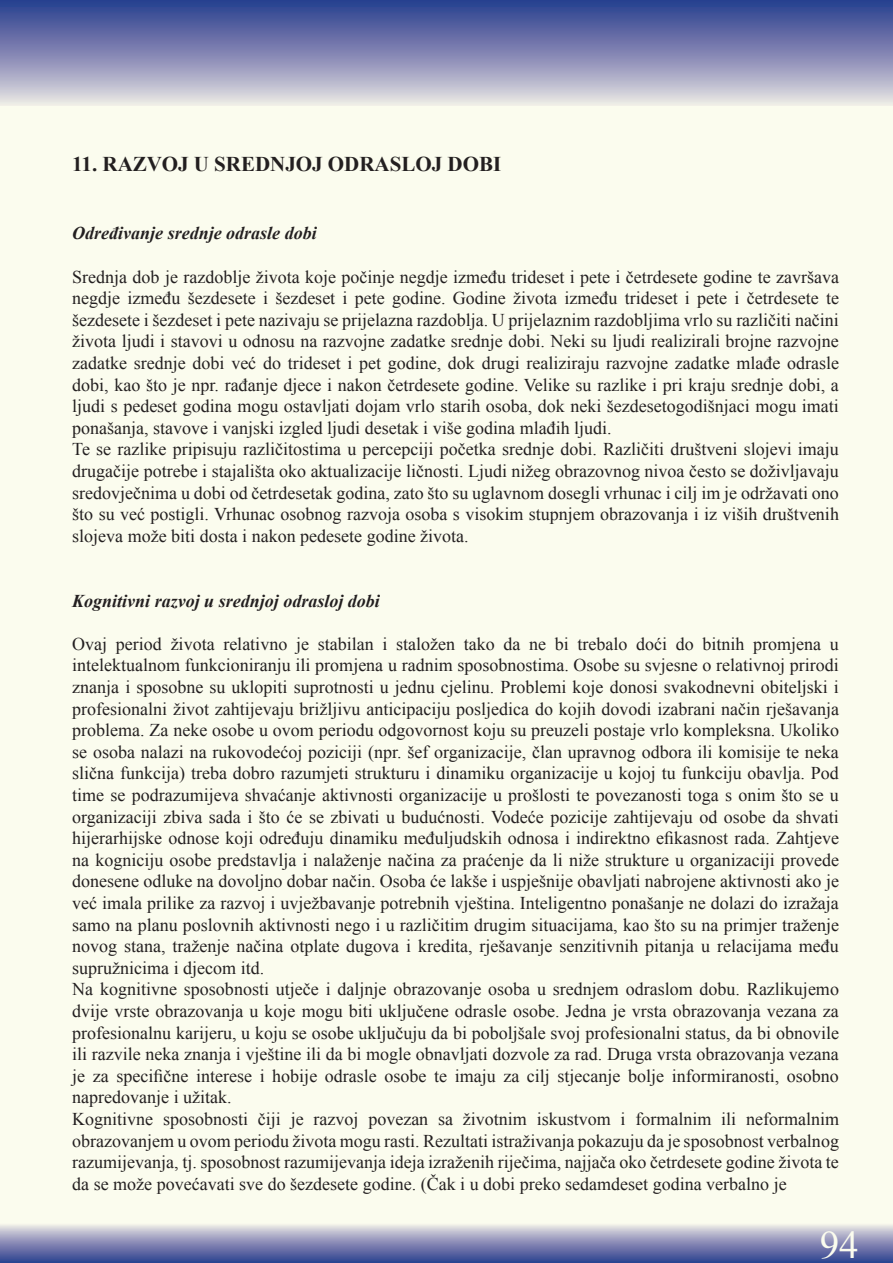
<style>
.page{position:relative;width:893px;height:1263px;background:#fbfcee}
.page>*{position:absolute;margin:0;border:0;box-sizing:border-box;transform-origin:0 0}
.t1{font:39px "Times New Roman";color:#fbfcee}
.t2{font:700 21px "Times New Roman";color:#231f20}
.t3{font:18px/21.6px "Times New Roman";color:#231f20;text-align:justify}
.t4{font:italic 700 18px "Times New Roman";color:#231f20}
</style>
<div class="page">
<div style="left:0;top:0;width:893px;height:105px;background:linear-gradient(to bottom,#23368a,#e6dee1)"></div>
<div style="left:0;top:1222px;width:893px;height:41px;background:linear-gradient(to bottom,#f5efe9,#28378b)"></div>
<p class="t2" style="left:72px;top:149px;width:430px">11. RAZVOJ U SREDNJOJ ODRASLOJ DOBI</p>
<p class="t4" style="left:72px;top:221px;width:246px">Određivanje srednje odrasle dobi</p>
<p class="t3" style="left:72px;top:265px;width:768px">Srednja dob je razdoblje života koje počinje negdje između trideset i pete i četrdesete godine te završava negdje između šezdesete i šezdeset i pete godine. Godine života između trideset i pete i četrdesete te šezdesete i šezdeset i pete nazivaju se prijelazna razdoblja. U prijelaznim razdobljima vrlo su različiti načini života ljudi i stavovi u odnosu na razvojne zadatke srednje dobi. Neki su ljudi realizirali brojne razvojne zadatke srednje dobi već do trideset i pet godine, dok drugi realiziraju razvojne zadatke mlađe odrasle dobi, kao što je npr. rađanje djece i nakon četrdesete godine. Velike su razlike i pri kraju srednje dobi, a ljudi s pedeset godina mogu ostavljati dojam vrlo starih osoba, dok neki šezdesetogodišnjaci mogu imati ponašanja, stavove i vanjski izgled ljudi desetak i više godina mlađih ljudi.</p>
<p class="t3" style="left:72px;top:438px;width:768px">Te se razlike pripisuju različitostima u percepciji početka srednje dobi. Različiti društveni slojevi imaju drugačije potrebe i stajališta oko aktualizacije ličnosti. Ljudi nižeg obrazovnog nivoa često se doživljavaju sredovječnima u dobi od četrdesetak godina, zato što su uglavnom dosegli vrhunac i cilj im je održavati ono što su već postigli. Vrhunac osobnog razvoja osoba s visokim stupnjem obrazovanja i iz viših društvenih slojeva može biti dosta i nakon pedesete godine života.</p>
<p class="t4" style="left:72px;top:588px;width:309px">Kognitivni razvoj u srednjoj odrasloj dobi</p>
<p class="t3" style="left:72px;top:633px;width:768px">Ovaj period života relativno je stabilan i staložen tako da ne bi trebalo doći do bitnih promjena u intelektualnom funkcioniranju ili promjena u radnim sposobnostima. Osobe su svjesne o relativnoj prirodi znanja i sposobne su uklopiti suprotnosti u jednu cjelinu. Problemi koje donosi svakodnevni obiteljski i profesionalni život zahtijevaju brižljivu anticipaciju posljedica do kojih dovodi izabrani način rješavanja problema. Za neke osobe u ovom periodu odgovornost koju su preuzeli postaje vrlo kompleksna. Ukoliko se osoba nalazi na rukovodećoj poziciji (npr. šef organizacije, član upravnog odbora ili komisije te neka slična funkcija) treba dobro razumjeti strukturu i dinamiku organizacije u kojoj tu funkciju obavlja. Pod time se podrazumijeva shvaćanje aktivnosti organizacije u prošlosti te povezanosti toga s onim što se u organizaciji zbiva sada i što će se zbivati u budućnosti. Vodeće pozicije zahtijevaju od osobe da shvati hijerarhijske odnose koji određuju dinamiku međuljudskih odnosa i indirektno efikasnost rada. Zahtjeve na kogniciju osobe predstavlja i nalaženje načina za praćenje da li niže strukture u organizaciji provede donesene odluke na dovoljno dobar način. Osoba će lakše i uspješnije obavljati nabrojene aktivnosti ako je već imala prilike za razvoj i uvježbavanje potrebnih vještina. Inteligentno ponašanje ne dolazi do izražaja samo na planu poslovnih aktivnosti nego i u različitim drugim situacijama, kao što su na primjer traženje novog stana, traženje načina otplate dugova i kredita, rješavanje senzitivnih pitanja u relacijama među supružnicima i djecom itd.</p>
<p class="t3" style="left:72px;top:978px;width:768px">Na kognitivne sposobnosti utječe i daljnje obrazovanje osoba u srednjem odraslom dobu. Razlikujemo dvije vrste obrazovanja u koje mogu biti uključene odrasle osobe. Jedna je vrsta obrazovanja vezana za profesionalnu karijeru, u koju se osobe uključuju da bi poboljšale svoj profesionalni status, da bi obnovile ili razvile neka znanja i vještine ili da bi mogle obnavljati dozvole za rad. Druga vrsta obrazovanja vezana je za specifične interese i hobije odrasle osobe te imaju za cilj stjecanje bolje informiranosti, osobno napredovanje i užitak.</p>
<p class="t3" style="left:72px;top:1108px;width:768px">Kognitivne sposobnosti čiji je razvoj povezan sa životnim iskustvom i formalnim ili neformalnim obrazovanjem u ovom periodu života mogu rasti. Rezultati istraživanja pokazuju da je sposobnost verbalnog razumijevanja, tj. sposobnost razumijevanja ideja izraženih riječima, najjača oko četrdesete godine života te da se može povećavati sve do šezdesete godine. (Čak i u dobi preko sedamdeset godina verbalno je</p>
<h1 class="t1" style="left:820px;top:1218px;width:40px">94</h1>
</div>
